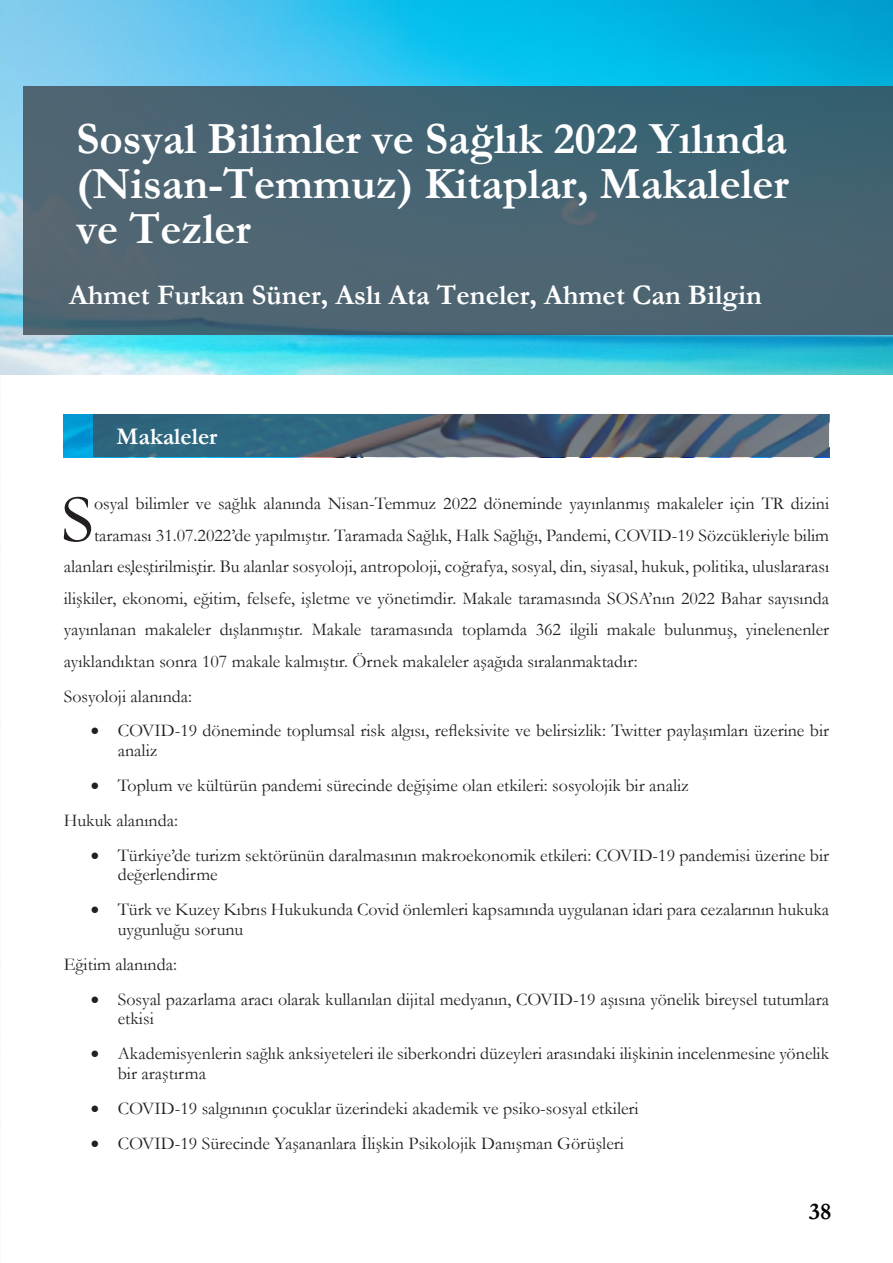
<style>
.page{position:relative;width:893px;height:1263px;background:#fff}
.page>*{position:absolute;margin:0;border:0;box-sizing:border-box;transform-origin:0 0}
.Normal__Web{font:68.55px "Garamond";color:#231f20}
.makale-baslik{font:700 45px/45px "Garamond";color:#fff;text-align:justify}
.makale-yazar{font:700 28.5px "Garamond";color:#fff}
.makale-yazar-2{font:700 24px "Garamond";color:#fff}
.t1{font:700 24px "Garamond";color:#000}
.Normal__Web-2{font:18px/19.8px "Garamond";color:#231f20}
.s1{font-family:"Times New Roman"}
</style>
<div class="page">
<hr style="left:0;top:0;width:1px;height:1263px;background:#404a53">
<img style="left:64px;top:415px;width:30px;height:42px">
<img style="left:0;top:0;width:893px;height:374px">
<div style="left:23px;top:86px;width:870px;height:249px;background:linear-gradient(to bottom,#406373,#516572)"></div>
<svg style="left:94px;top:415px;width:735px;height:42px;background:#466377"></svg>
<p class="makale-baslik" style="left:77px;top:116px;width:714px">Sosyal Bilimler ve Sağlık 2022 Yılında (Nisan-Temmuz) Kitaplar, Makaleler ve Tezler</p>
<p class="makale-yazar" style="left:69px;top:276px;width:694px">Ahmet Furkan Süner, Aslı Ata Teneler, Ahmet Can Bilgin</p>
<p class="makale-yazar-2" style="left:117px;top:420px;width:102px">Makaleler</p>
<p class="Normal__Web" style="left:61px;top:473px;width:34px">S</p>
<p class="Normal__Web-2" style="left:94px;top:493px;width:737px">osyal bilimler ve sağlık alanında Nisan-Temmuz 2022 döneminde yayınlanmış makaleler için TR dizini</p>
<p class="Normal__Web-2" style="left:94px;top:525px;width:737px">taraması 31.07.2022’de yapılmıştır. Taramada Sağlık, Halk Sağlığı, Pandemi, COVID-19 Sözcükleriyle bilim</p>
<p class="Normal__Web-2" style="left:64px;top:556px;width:767px">alanları es<span class="s1">̧</span>les<span class="s1">̧</span>tirilmis<span class="s1">̧</span>tir. Bu alanlar sosyoloji, antropoloji, coğrafya, sosyal, din, siyasal, hukuk, politika, uluslararası</p>
<p class="Normal__Web-2" style="left:64px;top:588px;width:767px">ilişkiler, ekonomi, eğitim, felsefe, işletme ve yönetimdir. Makale taramasında SOSA’nın 2022 Bahar sayısında</p>
<p class="Normal__Web-2" style="left:64px;top:619px;width:767px">yayınlanan makaleler dışlanmıştır. Makale taramasında toplamda 362 ilgili makale bulunmuş, yinelenenler</p>
<p class="Normal__Web-2" style="left:64px;top:651px;width:575px">ayıklandıktan sonra 107 makale kalmıştır. Örnek makaleler aşağıda sıralanmaktadır:</p>
<p class="Normal__Web-2" style="left:64px;top:686px;width:130px">Sosyoloji alanında:</p>
<p class="Normal__Web-2" style="left:118px;top:720px;width:713px;text-indent:-27px">• COVID-19 döneminde toplumsal risk algısı, refleksivite ve belirsizlik: Twitter paylaşımları üzerine bir analiz</p>
<p class="Normal__Web-2" style="left:91px;top:775px;width:600px">• Toplum ve kültürün pandemi sürecinde değişime olan etkileri: sosyolojik bir analiz</p>
<p class="Normal__Web-2" style="left:64px;top:810px;width:116px">Hukuk alanında:</p>
<p class="Normal__Web-2" style="left:118px;top:845px;width:713px;text-indent:-27px">• Türkiye’de turizm sektörünün daralmasının makroekonomik etkileri: COVID-19 pandemisi üzerine bir değerlendirme</p>
<p class="Normal__Web-2" style="left:118px;top:899px;width:713px;text-indent:-27px">• Türk ve Kuzey Kıbrıs Hukukunda Covid önlemleri kapsamında uygulanan idari para cezalarının hukuka uygunluğu sorunu</p>
<p class="Normal__Web-2" style="left:64px;top:954px;width:115px">Eğitim alanında:</p>
<p class="Normal__Web-2" style="left:118px;top:989px;width:713px;text-indent:-27px">• Sosyal pazarlama aracı olarak kullanılan dijital medyanın, COVID-19 aşısına yönelik bireysel tutumlara etkisi</p>
<p class="Normal__Web-2" style="left:118px;top:1043px;width:713px;text-indent:-27px">• Akademisyenlerin sağlık anksiyeteleri ile siberkondri düzeyleri arasındaki ilişkinin incelenmesine yönelik bir araştırma</p>
<p class="Normal__Web-2" style="left:91px;top:1098px;width:549px">• COVID-19 salgınının çocuklar üzerindeki akademik ve psiko-sosyal etkileri</p>
<p class="Normal__Web-2" style="left:91px;top:1133px;width:535px">• COVID-19 Sürecinde Yaşananlara İlişkin Psikolojik Danışman Görüşleri</p>
<h3 class="t1" style="left:809px;top:1195px;width:24px">38</h3>
</div>
